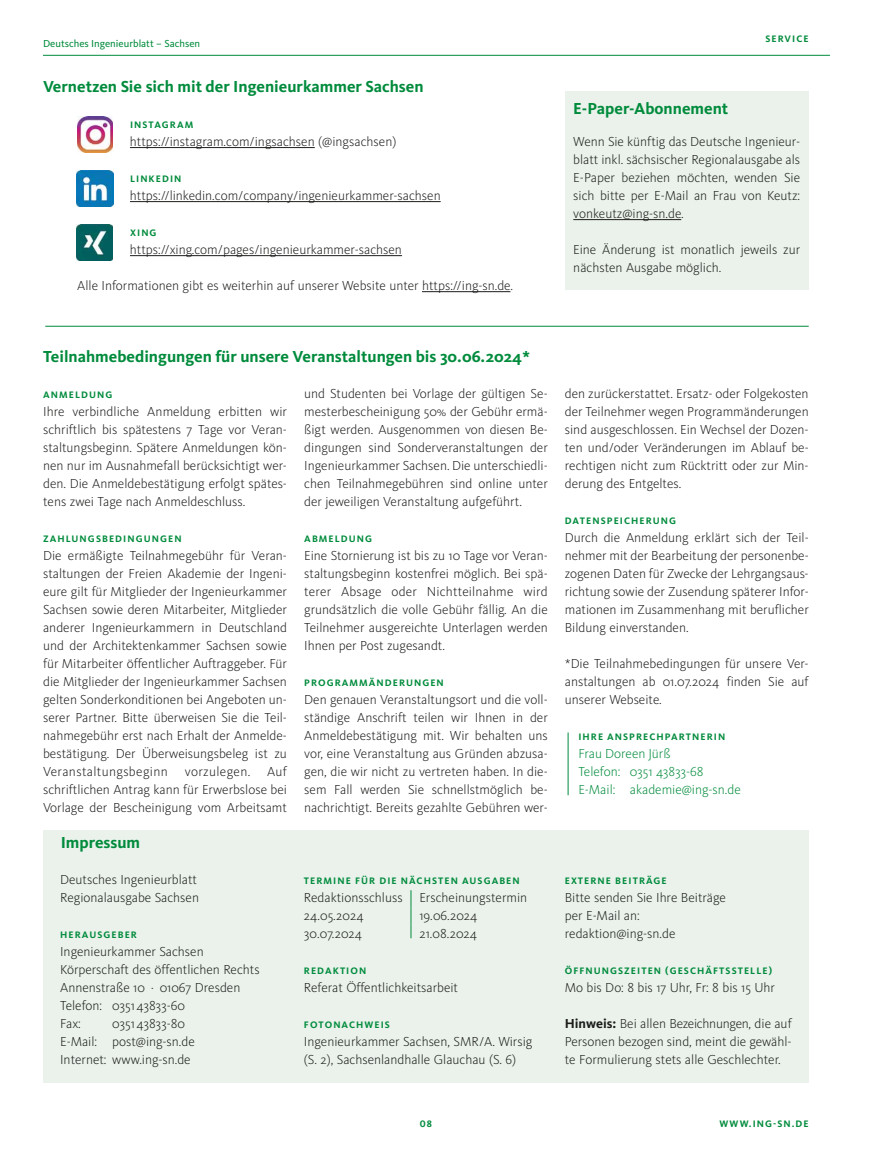
<style>
.page{position:relative;width:873px;height:1170px;background:#fff}
.page>*{position:absolute;margin:0;border:0;box-sizing:border-box;transform-origin:0 0}
.t1{font:700 16.5px "Kievit OT";color:#008b3c}
.t2{font:300 13.5px/18px "Kievit OT";color:#1d1d1b;text-align:justify}
.t3{font:300 13.5px/18px "Kievit OT";color:#008b3c}
.t4{font:300 13.5px "Kievit OT";letter-spacing:.025em;color:#1d1d1b}
.t5{font:10.5px "Kievit OT";color:#008b3c}
.t6{font:700 9.75px "Kievit OT";letter-spacing:.11em;color:#008b3c}
.s1{font-weight:700}
</style>
<div class="page">
<hr style="left:43px;top:55px;width:787px;height:1px;background:#008b3c">
<div style="left:565px;top:92px;width:243px;height:198px;background:#eaf2eb"></div>
<hr style="left:573px;top:219px;width:108px;height:1px;background:#1d1d1b">
<hr style="left:130px;top:147px;width:185px;height:1px;background:#1d1d1b">
<hr style="left:130px;top:201px;width:310px;height:1px;background:#1d1d1b">
<hr style="left:130px;top:255px;width:272px;height:1px;background:#1d1d1b">
<img style="left:77px;top:116px;width:36px;height:36px">
<img style="left:77px;top:170px;width:36px;height:36px">
<img style="left:77px;top:224px;width:36px;height:36px">
<hr style="left:422px;top:291px;width:88px;height:1px;background:#1d1d1b">
<hr style="left:45px;top:326px;width:763px;height:1px;background:#008b3c">
<div style="left:43px;top:830px;width:765px;height:252px;background:#eaf2eb"></div>
<svg style="left:410px;top:890px;width:1px;height:48px"></svg>
<hr style="left:567px;top:732px;width:1px;height:63px;background:#008b3c">
<p class="t5" style="left:43px;top:39px;width:159px">Deutsches Ingenieurblatt – Sachsen</p>
<p class="t1" style="left:43px;top:80px;width:382px">Vernetzen Sie sich mit der Ingenieurkammer Sachsen</p>
<p class="t6" style="left:130px;top:121px;width:65px">INSTAGRAM</p>
<p class="t2" style="left:130px;top:133px;width:268px">https://instagram.com/ingsachsen (@ingsachsen)</p>
<p class="t6" style="left:130px;top:175px;width:53px">LINKEDIN</p>
<p class="t2" style="left:130px;top:187px;width:312px">https://linkedin.com/company/ingenieurkammer-sachsen</p>
<p class="t6" style="left:130px;top:229px;width:28px">XING</p>
<p class="t2" style="left:130px;top:241px;width:273px">https://xing.com/pages/ingenieurkammer-sachsen</p>
<p class="t2" style="left:77px;top:277px;width:437px">Alle Informationen gibt es weiterhin auf unserer Website unter https://ing-sn.de.</p>
<p class="t6" style="left:765px;top:35px;width:45px">SERVICE</p>
<p class="t1" style="left:573px;top:102px;width:156px">E-Paper-Abonnement</p>
<p class="t2" style="left:573px;top:133px;width:228px">Wenn Sie künftig das Deutsche Ingenieur&shy;blatt inkl. sächsischer Regionalausgabe als E-Paper beziehen möchten, wenden Sie sich bitte per E-Mail an Frau von Keutz: vonkeutz@ing-sn.de.</p>
<p class="t2" style="left:573px;top:241px;width:228px">Eine Änderung ist monatlich jeweils zur nächsten Ausgabe möglich.</p>
<p class="t1" style="left:43px;top:350px;width:488px">Teilnahmebedingungen für unsere Veranstaltungen bis 30.06.2024*</p>
<p class="t6" style="left:43px;top:391px;width:71px">ANMELDUNG</p>
<p class="t2" style="left:43px;top:403px;width:245px">Ihre verbindliche Anmeldung erbitten wir schriftlich bis spätestens 7 Tage vor Veran&shy;staltungsbeginn. Spätere Anmeldungen kön&shy;nen nur im Ausnahmefall berücksichtigt wer&shy;den. Die Anmeldebestätigung erfolgt spätes&shy;tens zwei Tage nach Anmeldeschluss.</p>
<p class="t6" style="left:43px;top:535px;width:140px">ZAHLUNGSBEDINGUNGEN</p>
<p class="t2" style="left:43px;top:547px;width:245px">Die ermäßigte Teilnahmegebühr für Veran&shy;staltungen der Freien Akademie der Ingeni&shy;eure gilt für Mitglieder der Ingenieurkammer Sachsen sowie deren Mitarbeiter, Mitglieder anderer Ingenieurkammern in Deutschland und der Architektenkammer Sachsen sowie für Mitarbeiter öffentlicher Auftraggeber. Für die Mitglieder der Ingenieurkammer Sachsen gelten Sonderkonditionen bei Angeboten un&shy;serer Partner. Bitte überweisen Sie die Teil&shy;nahmegebühr erst nach Erhalt der Anmelde&shy;bestätigung. Der Überweisungsbeleg ist zu Veranstaltungsbeginn</p>
<p class="t2" style="left:304px;top:385px;width:245px">und Studenten bei Vorlage der gültigen Se&shy;mesterbescheinigung 50% der Gebühr ermä&shy;ßigt werden. Ausgenommen von diesen Be&shy;dingungen sind Sonderveranstaltungen der Ingenieurkammer Sachsen. Die unterschiedli&shy;chen Teilnahmegebühren sind online unter der jeweiligen Veranstaltung aufgeführt.</p>
<p class="t6" style="left:304px;top:535px;width:69px">ABMELDUNG</p>
<p class="t2" style="left:304px;top:547px;width:245px">Eine Stornierung ist bis zu 10 Tage vor Veran&shy;staltungsbeginn kostenfrei möglich. Bei spä&shy;terer Absage oder Nichtteilnahme wird grundsätzlich die volle Gebühr fällig. An die Teilnehmer ausgereichte Unterlagen werden Ihnen per Post zugesandt.</p>
<p class="t6" style="left:304px;top:679px;width:141px">PROGRAMMÄNDERUNGEN</p>
<p class="t2" style="left:304px;top:691px;width:245px">Den genauen Veranstaltungsort und die voll&shy;ständige Anschrift teilen wir Ihnen in der Anmeldebestätigung mit. Wir behalten uns vor, eine Veranstaltung aus Gründen abzusa&shy;gen, die wir nicht zu vertreten haben. In die&shy;sem Fall werden Sie schnellstmöglich be&shy;nachrichtigt. Bereits gezahlte Gebühren wer-</p>
<p class="t2" style="left:43px;top:763px;width:245px;text-indent:224px">Auf schriftlichen Antrag kann für Erwerbslose bei Vorlage der Bescheinigung vom Arbeitsamt</p>
<p class="t4" style="left:185px;top:766px;width:67px">vorzulegen.</p>
<p class="t1" style="left:61px;top:836px;width:81px">Impressum</p>
<p class="t2" style="left:60px;top:871px;width:140px">Deutsches Ingenieurblatt<br>Regionalausgabe Sachsen</p>
<p class="t6" style="left:60px;top:931px;width:78px">HERAUSGEBER</p>
<p class="t2" style="left:60px;top:943px;width:201px;text-align:left">Ingenieurkammer Sachsen<br>Körperschaft des öffentlichen Rechts<br>Annenstraße 10 ⋅ 01067 Dresden<br>Telefon: 0351 43833-60<br>Fax:</p>
<p class="t2" style="left:60px;top:1015px;width:136px;text-align:left;text-indent:52px">0351 43833-80<br>E-Mail: post@ing-sn.de<br>Internet: www.ing-sn.de</p>
<p class="t6" style="left:304px;top:877px;width:217px">TERMINE FÜR DIE NÄCHSTEN AUSGABEN</p>
<p class="t2" style="left:304px;top:889px;width:225px">Redaktionsschluss Erscheinungstermin<br>24.05.2024</p>
<p class="t2" style="left:419px;top:907px;width:60px">19.06.2024</p>
<p class="t2" style="left:304px;top:925px;width:60px">30.07.2024</p>
<p class="t2" style="left:419px;top:925px;width:59px">21.08.2024</p>
<p class="t6" style="left:304px;top:967px;width:64px">REDAKTION</p>
<p class="t2" style="left:304px;top:979px;width:156px">Referat Öffentlichkeitsarbeit</p>
<p class="t6" style="left:304px;top:1021px;width:88px">FOTONACHWEIS</p>
<p class="t2" style="left:304px;top:1033px;width:230px">Ingenieurkammer Sachsen, SMR/A. Wirsig (S. 2), Sachsenlandhalle Glauchau (S. 6)</p>
<p class="t2" style="left:565px;top:385px;width:245px">den zurückerstattet. Ersatz- oder Folgekosten der Teilnehmer wegen Programmänderungen sind ausgeschlossen. Ein Wechsel der Dozen&shy;ten und/oder Veränderungen im Ablauf be&shy;rechtigen nicht zum Rücktritt oder zur Min&shy;derung des Entgeltes.</p>
<p class="t6" style="left:565px;top:517px;width:113px">DATENSPEICHERUNG</p>
<p class="t2" style="left:565px;top:529px;width:245px">Durch die Anmeldung erklärt sich der Teil&shy;nehmer mit der Bearbeitung der personenbe&shy;zogenen Daten für Zwecke der Lehrgangsaus&shy;richtung sowie der Zusendung späterer Infor&shy;mationen im Zusammenhang mit beruflicher Bildung einverstanden.</p>
<p class="t2" style="left:565px;top:655px;width:245px">*Die Teilnahmebedingungen für unsere Ver&shy;anstaltungen ab 01.07.2024 finden Sie auf unserer Webseite.</p>
<p class="t6" style="left:578px;top:733px;width:148px">IHRE ANSPRECHPARTNERIN</p>
<p class="t3" style="left:578px;top:745px;width:164px">Frau Doreen Jürß<br>Telefon: 0351 43833-68<br>E-Mail: akademie@ing-sn.de</p>
<p class="t6" style="left:565px;top:877px;width:103px">EXTERNE BEITRÄGE</p>
<p class="t2" style="left:565px;top:889px;width:163px;text-align:left">Bitte senden Sie Ihre Beiträge per E-Mail an: redaktion@ing-sn.de</p>
<p class="t6" style="left:565px;top:967px;width:209px">ÖFFNUNGSZEITEN (GESCHÄFTSSTELLE)</p>
<p class="t2" style="left:565px;top:979px;width:212px">Mo bis Do: 8 bis 17 Uhr, Fr: 8 bis 15 Uhr</p>
<p class="t2" style="left:565px;top:1015px;width:228px"><span class="s1">Hinweis:</span> Bei allen Bezeichnungen, die auf Personen bezogen sind, meint die gewähl&shy;te Formulierung stets alle Geschlechter.</p>
<p class="t6" style="left:420px;top:1120px;width:14px">08</p>
<p class="t6" style="left:719px;top:1120px;width:91px">WWW.ING-SN.DE</p>
</div>
